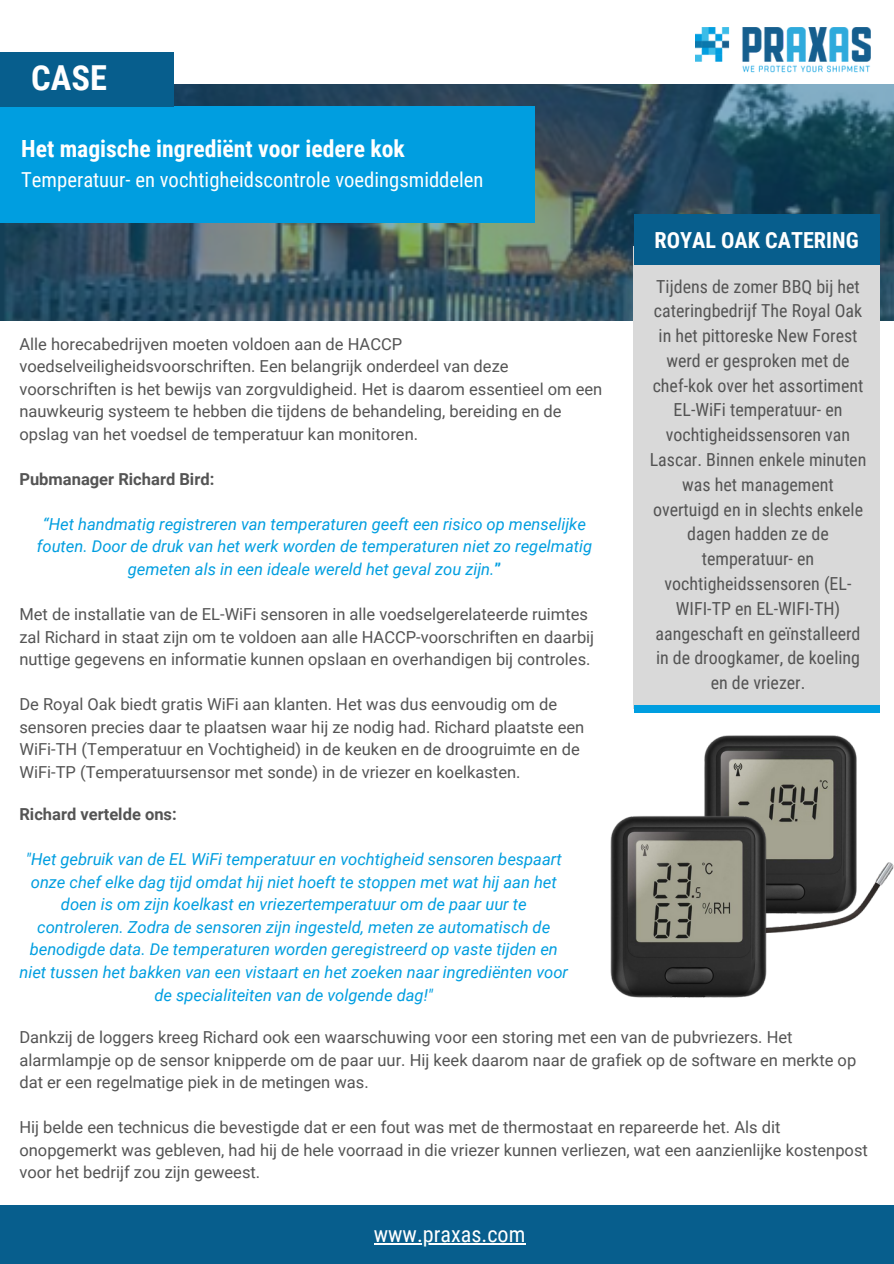
<style>
.page{position:relative;width:894px;height:1264px;background:#fff}
.page>*{position:absolute;margin:0;border:0;box-sizing:border-box;transform-origin:0 0}
.t1{font:700 34.35px "Roboto Condensed";color:#fff}
.t2{font:700 23.7px "Roboto Condensed";color:#fff}
.t3{font:700 22.2px "Roboto Condensed";color:#fff}
.t4{font:22.2px "Roboto Condensed";color:#fff}
.t5{font:20.7px "Roboto Condensed";color:#fff}
.t6{font:18px/24.8px "Roboto Condensed";color:#545454;text-align:center}
.t7{font:16.5px/22.5px "Roboto";color:#545454}
.t8{font:italic 16.5px/22.5px "Roboto";color:#009ee0;text-align:center}
.t9{font:700 16.5px "Roboto";color:#545454}
.s1{font-weight:700;font-style:normal}
</style>
<div class="page">
<svg style="left:0;top:84px;width:893px;height:236px"></svg>
<div style="left:0;top:106px;width:534px;height:117px;background:#009ee0"></div>
<div style="left:0;top:52px;width:174px;height:55px;background:#075e8d"></div>
<img style="left:695px;top:27px;width:174px;height:46px">
<div style="left:0;top:1204px;width:893px;height:59px;background:#075e8d"></div>
<hr style="left:374px;top:1242px;width:151px;height:2px;background:#fff">
<div style="left:633px;top:246px;width:246px;height:462px;background:#d9d9d9"></div>
<div style="left:633px;top:214px;width:246px;height:51px;background:#075e8d"></div>
<div style="left:633px;top:705px;width:246px;height:7px;background:#009ee0"></div>
<img style="left:704px;top:735px;width:189px;height:198px">
<img style="left:610px;top:811px;width:163px;height:187px">
<h1 class="t1" style="left:31px;top:58px;width:77px">CASE</h1>
<h2 class="t2" style="left:21px;top:135px;width:385px">Het magische ingrediënt voor iedere kok</h2>
<p class="t5" style="left:21px;top:168px;width:463px">Temperatuur- en vochtigheidscontrole voedingsmiddelen</p>
<p class="t7" style="left:19px;top:333px;width:584px">Alle horecabedrijven moeten voldoen aan de HACCP voedselveiligheidsvoorschriften. Een belangrijk onderdeel van deze voorschriften is het bewijs van zorgvuldigheid. Het is daarom essentieel om een nauwkeurig systeem te hebben die tijdens de behandeling, bereiding en de opslag van het voedsel de temperatuur kan monitoren.</p>
<p class="t9" style="left:19px;top:469px;width:196px">Pubmanager Richard Bird:</p>
<p class="t8" style="left:37px;top:513px;width:556px">“Het handmatig registreren van temperaturen geeft een risico op menselijke fouten. Door de druk van het werk worden de temperaturen niet zo regelmatig gemeten als in een ideale wereld het geval zou zijn.<span class="s1">”</span></p>
<p class="t7" style="left:19px;top:603px;width:576px">Met de installatie van de EL-WiFi sensoren in alle voedselgerelateerde ruimtes zal Richard in staat zijn om te voldoen aan alle HACCP-voorschriften en daarbij nuttige gegevens en informatie kunnen opslaan en overhandigen bij controles.</p>
<p class="t7" style="left:19px;top:693px;width:566px">De Royal Oak biedt gratis WiFi aan klanten. Het was dus eenvoudig om de sensoren precies daar te plaatsen waar hij ze nodig had. Richard plaatste een WiFi-TH (Temperatuur en Vochtigheid) in de keuken en de droogruimte en de WiFi-TP (Temperatuursensor met sonde) in de vriezer en koelkasten.</p>
<h3 class="t3" style="left:654px;top:228px;width:205px">ROYAL OAK CATERING</h3>
<p class="t6" style="left:649px;top:274px;width:218px">Tijdens de zomer BBQ bij het cateringbedrijf The Royal Oak in het pittoreske New Forest werd er gesproken met de chef-kok over het assortiment<br>EL-WiFi temperatuur- en vochtigheidssensoren van<br>Lascar. Binnen enkele minuten was het management overtuigd en in slechts enkele dagen hadden ze de temperatuur- en vochtigheidssensoren (EL-<br>WIFI-TP en EL-WIFI-TH) aangeschaft en geïnstalleerd in de droogkamer, de koeling en de vriezer.</p>
<p class="t9" style="left:19px;top:805px;width:159px">Richard vertelde ons:</p>
<p class="t8" style="left:19px;top:848px;width:550px">"Het gebruik van de EL WiFi temperatuur en vochtigheid sensoren bespaart onze chef elke dag tijd omdat hij niet hoeft te stoppen met wat hij aan het doen is om zijn koelkast en vriezertemperatuur om de paar uur te controleren. Zodra de sensoren zijn ingesteld, meten ze automatisch de benodigde data. De temperaturen worden geregistreerd op vaste tijden en niet tussen het bakken van een vistaart en het zoeken naar ingrediënten voor de specialiteiten van de volgende dag!"</p>
<p class="t7" style="left:19px;top:1026px;width:838px">Dankzij de loggers kreeg Richard ook een waarschuwing voor een storing met een van de pubvriezers. Het alarmlampje op de sensor knipperde om de paar uur. Hij keek daarom naar de grafiek op de software en merkte op dat er een regelmatige piek in de metingen was.</p>
<p class="t7" style="left:19px;top:1116px;width:849px">Hij belde een technicus die bevestigde dat er een fout was met de thermostaat en repareerde het. Als dit onopgemerkt was gebleven, had hij de hele voorraad in die vriezer kunnen verliezen, wat een aanzienlijke kostenpost voor het bedrijf zou zijn geweest.</p>
<h3 class="t4" style="left:374px;top:1221px;width:153px">www.praxas.com</h3>
</div>
